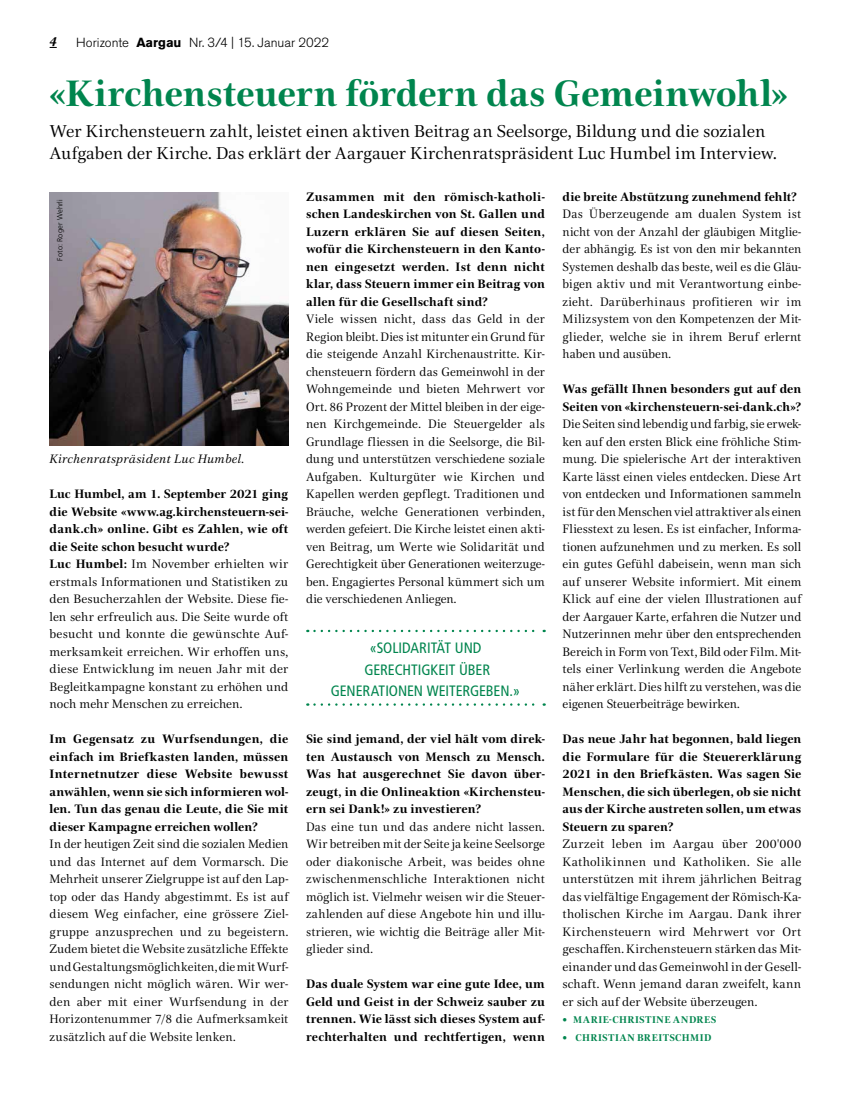
<style>
.page{position:relative;width:851px;height:1099px;background:#fff}
.page>*{position:absolute;margin:0;border:0;box-sizing:border-box;transform-origin:0 0}
.t1{font:700 37.5px "Civita";letter-spacing:-.005em;color:#00854e}
.t2{font:17.5px/21.2px "Civita";color:#000}
.t3{font:condensed 15px/21.2px "Frutiger LT Std";letter-spacing:-.005em;color:#00854e;text-align:center}
.t4{font:300 13.12px "Akzidenz Grotesk Pro";color:#000}
.t5{font:italic 700 13.12px "Plantin Std";color:#000}
.t6{font:12.5px/17.5px "Civita";letter-spacing:.005em;color:#000;text-align:justify}
.t7{font:700 12.5px/17.5px "Civita";letter-spacing:.01em;color:#000;text-align:justify}
.t8{font:italic 12.5px "Civita";letter-spacing:.015em;color:#000}
.t9{font:700 10px "Civita";letter-spacing:.04em;color:#00854e}
.t10{font:300 7.5px "Frutiger LT Std";letter-spacing:.015em;color:#000}
.s1{font-weight:700}
</style>
<div class="page">
<img style="left:50px;top:192px;width:238px;height:253px">
<svg style="left:314px;top:629px;width:230px;height:3px"></svg>
<svg style="left:314px;top:703px;width:230px;height:2px"></svg>
<p class="t5" style="left:50px;top:34px;width:9px">4</p>
<p class="t4" style="left:76px;top:34px;width:255px">Horizonte <span class="s1">Aargau</span> Nr. 3/4 | 15. Januar 2022</p>
<h1 class="t1" style="left:50px;top:68px;width:739px">«Kirchensteuern fördern das Gemeinwohl»</h1>
<h2 class="t2" style="left:50px;top:120px;width:728px">Wer Kirchensteuern zahlt, leistet einen aktiven Beitrag an Seelsorge, Bildung und die sozialen<br>Aufgaben der Kirche. Das erklärt der Aargauer Kirchenratspräsident Luc Humbel im Interview.</h2>
<p class="t10" style="left:55px;top:260px;width:63px;rotate:-90deg">Foto: Roger Wehrli</p>
<p class="t8" style="left:50px;top:451px;width:196px">Kirchenratspräsident Luc Humbel.</p>
<p class="t6" style="left:50px;top:485px;width:240px;text-align:left"><span class="s1">Luc Humbel, am 1. September 2021 ging die Website «www.ag.kirchensteuern-sei&shy;dank.ch» online. Gibt es Zahlen, wie oft die Seite schon besucht wurde?<br>Luc Humbel:</span> Im November erhielten wir erstmals Informationen und Statistiken zu den Besucherzahlen der Website. Diese fie&shy;len sehr erfreulich aus. Die Seite wurde oft besucht und konnte die gewünschte Auf&shy;merksamkeit erreichen. Wir erhoffen uns, diese Entwicklung im neuen Jahr mit der Begleitkampagne konstant zu erhöhen und noch mehr Menschen zu erreichen.</p>
<p class="t7" style="left:50px;top:730px;width:240px">Im Gegensatz zu Wurfsendungen, die einfach im Briefkasten landen, müssen Internetnutzer diese Website bewusst anwählen, wenn sie sich informieren wol&shy;len. Tun das genau die Leute, die Sie mit dieser Kampagne erreichen wollen?</p>
<p class="t6" style="left:50px;top:835px;width:240px">In der heutigen Zeit sind die sozialen Medien und das Internet auf dem Vormarsch. Die Mehrheit unserer Zielgruppe ist auf den Lap&shy;top oder das Handy abgestimmt. Es ist auf diesem Weg einfacher, eine grössere Ziel&shy;gruppe anzusprechen und zu begeistern.<br>Zudem bietet die Website zusätzliche Effekte undGestaltungsmöglichkeiten,diemitWurf&shy;sendungen nicht möglich wären. Wir wer&shy;den aber mit einer Wurfsendung in der Horizontenummer 7/8 die Aufmerksamkeit zusätzlich auf die Website lenken.</p>
<p class="t7" style="left:306px;top:187px;width:240px">Zusammen mit den römisch-katholi&shy;schen Landeskirchen von St. Gallen und Luzern erklären Sie auf diesen Seiten, wofür die Kirchensteuern in den Kanto&shy;nen eingesetzt werden. Ist denn nicht klar, dass Steuern immer ein Beitrag von allen für die Gesellschaft sind?</p>
<p class="t6" style="left:306px;top:310px;width:240px">Viele wissen nicht, dass das Geld in der Region bleibt. Dies ist mitunter ein Grund für die steigende Anzahl Kirchenaustritte. Kir&shy;chensteuern fördern das Gemeinwohl in der Wohngemeinde und bieten Mehrwert vor Ort. 86 Prozent der Mittel bleiben in der eige&shy;nen Kirchgemeinde. Die Steuergelder als Grundlage fliessen in die Seelsorge, die Bil&shy;dung und unterstützen verschiedene soziale Aufgaben. Kulturgüter wie Kirchen und Kapellen werden gepflegt. Traditionen und Bräuche, welche Generationen verbinden, werden gefeiert. Die Kirche leistet einen akti&shy;ven Beitrag, um Werte wie Solidarität und Gerechtigkeit über Generationen weiterzuge&shy;ben. Engagiertes Personal kümmert sich um die verschiedenen Anliegen.</p>
<p class="t3" style="left:331px;top:637px;width:191px">«SOLIDARITÄT UND<br>GERECHTIGKEIT ÜBER<br>GENERATIONEN WEITERGEBEN.»</p>
<p class="t7" style="left:306px;top:730px;width:240px">Sie sind jemand, der viel hält vom direk&shy;ten Austausch von Mensch zu Mensch.<br>Was hat ausgerechnet Sie davon über&shy;zeugt, in die Onlineaktion «Kirchensteu&shy;ern sei Dank!» zu investieren?</p>
<p class="t6" style="left:306px;top:817px;width:240px">Das eine tun und das andere nicht lassen.<br>Wir betreiben mit der Seite ja keine Seelsorge oder diakonische Arbeit, was beides ohne zwischenmenschliche Interaktionen nicht möglich ist. Vielmehr weisen wir die Steuer&shy;zahlenden auf diese Angebote hin und illu&shy;strieren, wie wichtig die Beiträge aller Mit&shy;glieder sind.</p>
<p class="t7" style="left:306px;top:975px;width:240px">Das duale System war eine gute Idee, um Geld und Geist in der Schweiz sauber zu trennen. Wie lässt sich dieses System auf&shy;rechterhalten und rechtfertigen, wenn</p>
<p class="t7" style="left:562px;top:187px;width:236px">die breite Abstützung zunehmend fehlt?</p>
<p class="t6" style="left:562px;top:205px;width:240px">Das Überzeugende am dualen System ist nicht von der Anzahl der gläubigen Mitglie&shy;der abhängig. Es ist von den mir bekannten Systemen deshalb das beste, weil es die Gläu&shy;bigen aktiv und mit Verantwortung einbe&shy;zieht. Darüberhinaus profitieren wir im Milizsystem von den Kompetenzen der Mit&shy;glieder, welche sie in ihrem Beruf erlernt haben und ausüben.</p>
<p class="t7" style="left:562px;top:380px;width:240px">Was gefällt Ihnen besonders gut auf den<br>Seiten von «kirchensteuern-sei-dank.ch»?</p>
<p class="t6" style="left:562px;top:415px;width:240px">Die Seiten sind lebendig und farbig, sie erwek&shy;ken auf den ersten Blick eine fröhliche Stim&shy;mung. Die spielerische Art der interaktiven Karte lässt einen vieles entdecken. Diese Art von entdecken und Informationen sammeln ist für den Menschen viel attraktiver als einen Fliesstext zu lesen. Es ist einfacher, Informa&shy;tionen aufzunehmen und zu merken. Es soll ein gutes Gefühl dabeisein, wenn man sich auf unserer Website informiert. Mit einem Klick auf eine der vielen Illustrationen auf der Aargauer Karte, erfahren die Nutzer und Nutzerinnen mehr über den entsprechenden Bereich in Form von Text, Bild oder Film. Mit&shy;tels einer Verlinkung werden die Angebote näher erklärt. Dies hilft zu verstehen, was die eigenen Steuerbeiträge bewirken.</p>
<p class="t7" style="left:562px;top:730px;width:240px">Das neue Jahr hat begonnen, bald liegen die Formulare für die Steuererklärung 2021 in den Briefkästen. Was sagen Sie Menschen, die sich überlegen, ob sie nicht aus der Kirche austreten sollen, um etwas Steuern zu sparen?</p>
<p class="t6" style="left:562px;top:835px;width:240px">Zurzeit leben im Aargau über 200'000<br>Katholikinnen und Katholiken. Sie alle unterstützen mit ihrem jährlichen Beitrag das vielfältige Engagement der Römisch-Ka&shy;tholischen Kirche im Aargau. Dank ihrer Kirchensteuern wird Mehrwert vor Ort geschaffen. Kirchensteuern stärken das Mit&shy;einander und das Gemeinwohl in der Gesell&shy;schaft. Wenn jemand daran zweifelt, kann er sich auf der Website überzeugen.</p>
<p class="t9" style="left:562px;top:1013px;width:155px">• MARIE-CHRISTINE ANDRES</p>
<p class="t9" style="left:562px;top:1030px;width:150px">• CHRISTIAN BREITSCHMID</p>
</div>
